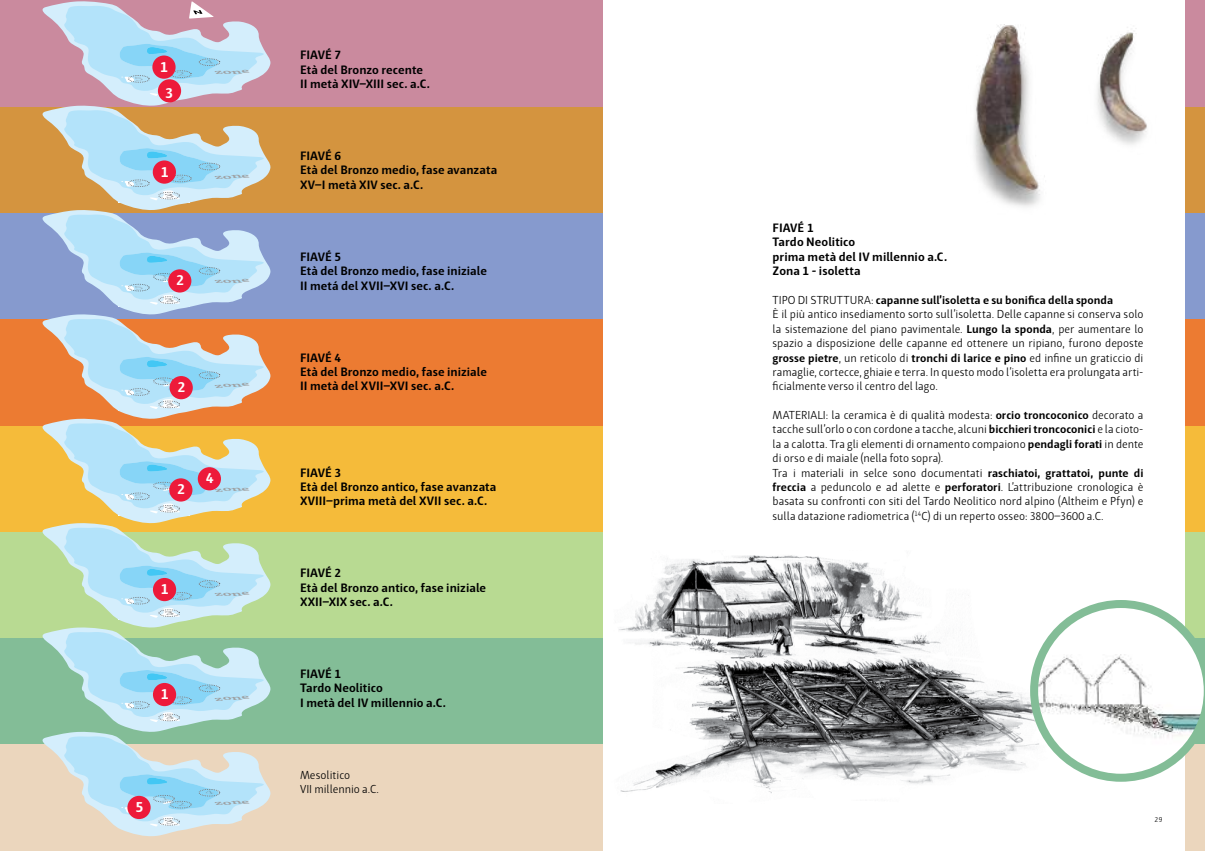
<style>
.page{position:relative;width:1205px;height:851px;background:#fff}
.page>*{position:absolute;margin:0;border:0;box-sizing:border-box;transform-origin:0 0}
.t1{font:700 15px/26.2px "Haptic";color:#fff;text-align:center}
.t2{font:700 12.5px/14.4px "Haptic";color:#000}
.t3{font:11.88px/14.4px "Haptic Light 0 wt";color:#000}
.t4{font:700 11.62px "Haptic";color:#000}
.t5{font:7.5px "Haptic Light 0 wt";color:#000}
.t6{font:italic 600 7px "Chaparral Pro";color:#9d9fa1;scale:2.45 1}
.s1{font-family:"Haptic Light 0 wt";font-weight:400;font-size:11.88px}
.s2{font-family:"Haptic";font-weight:700;font-size:11.62px}
</style>
<div class="page">
<div style="left:0;top:637px;width:602px;height:107px;background:#83bd97"></div>
<div style="left:0;top:744px;width:602px;height:106px;background:#ebd6bd"></div>
<div style="left:0;top:531px;width:602px;height:107px;background:#b8da92"></div>
<div style="left:0;top:425px;width:602px;height:106px;background:#f5bb3a"></div>
<div style="left:0;top:319px;width:602px;height:106px;background:#ec7b32"></div>
<div style="left:0;top:212px;width:602px;height:107px;background:#869ace"></div>
<div style="left:0;top:106px;width:602px;height:107px;background:#d4943f"></div>
<div style="left:0;top:0;width:602px;height:106px;background:#ca8a9e"></div>
<svg style="left:38px;top:1px;width:233px;height:836px"></svg>
<div style="left:152px;top:55px;width:24px;height:24px;background:#ed1a3a;border-radius:50%"></div>
<div style="left:158px;top:79px;width:23px;height:23px;background:#ed1a3a;border-radius:50%"></div>
<div style="left:153px;top:160px;width:23px;height:24px;background:#ed1a3a;border-radius:50%"></div>
<div style="left:168px;top:269px;width:23px;height:23px;background:#ed1a3a;border-radius:50%"></div>
<div style="left:170px;top:376px;width:23px;height:23px;background:#ed1a3a;border-radius:50%"></div>
<div style="left:169px;top:478px;width:23px;height:23px;background:#ed1a3a;border-radius:50%"></div>
<div style="left:198px;top:467px;width:23px;height:23px;background:#ed1a3a;border-radius:50%"></div>
<div style="left:153px;top:578px;width:23px;height:23px;background:#ed1a3a;border-radius:50%"></div>
<div style="left:153px;top:682px;width:23px;height:24px;background:#ed1a3a;border-radius:50%"></div>
<div style="left:127px;top:795px;width:24px;height:23px;background:#ed1a3a;border-radius:50%"></div>
<img style="left:619px;top:555px;width:411px;height:238px">
<img style="left:973px;top:24px;width:174px;height:183px">
<div style="left:1185px;top:744px;width:20px;height:106px;background:#ebd6bd"></div>
<div style="left:1185px;top:531px;width:20px;height:107px;background:#b8da92"></div>
<div style="left:1185px;top:425px;width:20px;height:106px;background:#f5bb3a"></div>
<div style="left:1185px;top:319px;width:20px;height:106px;background:#ec7b32"></div>
<div style="left:1185px;top:212px;width:20px;height:107px;background:#869ace"></div>
<div style="left:1185px;top:106px;width:20px;height:107px;background:#d4943f"></div>
<div style="left:1185px;top:0;width:20px;height:106px;background:#ca8a9e"></div>
<svg style="left:1030px;top:600px;width:175px;height:181px"></svg>
<p class="t1" style="left:160px;top:53px;width:14px">1<br>3</p>
<p class="t1" style="left:161px;top:158px;width:9px">1</p>
<p class="t6" style="left:215px;top:68px;width:16px;rotate:-3deg">zone</p>
<p class="t6" style="left:215px;top:173px;width:16px;rotate:-3deg">zone</p>
<p class="t1" style="left:176px;top:267px;width:9px">2</p>
<p class="t6" style="left:215px;top:277px;width:16px;rotate:-3deg">zone</p>
<p class="t1" style="left:177px;top:373px;width:9px">2</p>
<p class="t6" style="left:215px;top:381px;width:16px;rotate:-3deg">zone</p>
<p class="t1" style="left:177px;top:476px;width:9px">2</p>
<p class="t1" style="left:206px;top:465px;width:9px">4</p>
<p class="t6" style="left:215px;top:485px;width:16px;rotate:-3deg">zone</p>
<p class="t1" style="left:161px;top:575px;width:9px">1</p>
<p class="t6" style="left:215px;top:590px;width:16px;rotate:-3deg">zone</p>
<p class="t1" style="left:161px;top:680px;width:9px">1</p>
<p class="t6" style="left:215px;top:694px;width:16px;rotate:-3deg">zone</p>
<p class="t1" style="left:135px;top:793px;width:9px">5</p>
<p class="t6" style="left:215px;top:798px;width:16px;rotate:-3deg">zone</p>
<p class="t2" style="left:300px;top:48px;width:131px">FIAVÉ 7<br>Età del Bronzo recente<br>II metà XIV–XIII sec. a.C.</p>
<p class="t2" style="left:300px;top:148px;width:199px">FIAVÉ 6<br>Età del Bronzo medio, fase avanzata<br>XV–I metà XIV sec. a.C.</p>
<p class="t2" style="left:300px;top:249px;width:188px">FIAVÉ 5<br>Età del Bronzo medio, fase iniziale<br>II metá del XVII–XVI sec. a.C.</p>
<p class="t2" style="left:300px;top:350px;width:188px">FIAVÉ 4<br>Età del Bronzo medio, fase iniziale<br>II metà del XVII–XVI sec. a.C.</p>
<p class="t2" style="left:300px;top:465px;width:198px">FIAVÉ 3<br>Età del Bronzo antico, fase avanzata<br>XVIII–prima metà del XVII sec. a.C.</p>
<p class="t2" style="left:300px;top:565px;width:187px">FIAVÉ 2<br>Età del Bronzo antico, fase iniziale<br>XXII–XIX sec. a.C.</p>
<p class="t2" style="left:300px;top:666px;width:147px">FIAVÉ 1<br>Tardo Neolitico<br>I metà del IV millennio a.C.</p>
<p class="t3" style="left:300px;top:767px;width:80px">Mesolitico<br>VII millennio a.C.</p>
<p class="t2" style="left:772px;top:220px;width:176px">FIAVÉ 1<br>Tardo Neolitico<br>prima metà del IV millennio a.C.<br>Zona 1 - isoletta</p>
<p class="t4" style="left:772px;top:293px;width:342px"><span class="s1">TIPO DI STRUTTURA:</span> capanne sull’isoletta e su bonifica della sponda</p>
<p class="t3" style="left:772px;top:307px;width:372px;text-align:justify">È il più antico insediamento sorto sull’isoletta. Delle capanne si conserva solo la sistemazione del piano pavimentale. <span class="s2">Lungo la sponda</span>, per aumentare lo spazio a disposizione delle capanne ed ottenere un ripiano, furono deposte <span class="s2">grosse pietre</span>, un reticolo di <span class="s2">tronchi di larice e pino</span> ed infine un graticcio di ramaglie, cortecce, ghiaie e terra. In questo modo l’isoletta era prolungata arti&shy;ficialmente verso il centro del lago.</p>
<p class="t3" style="left:772px;top:408px;width:372px">MATERIALI: la ceramica è di qualità modesta: <span class="s2">orcio troncoconico</span> decorato a tacche sull’orlo o con cordone a tacche, alcuni <span class="s2">bicchieri troncoconici</span> e la cioto&shy;la a calotta. Tra gli elementi di ornamento compaiono <span class="s2">pendagli forati</span> in dente di orso e di maiale (nella foto sopra).<br>Tra i materiali in selce sono documentati <span class="s2">raschiatoi, grattatoi, punte di freccia</span> a peduncolo e ad alette e <span class="s2">perforatori</span>. L’attribuzione cronologica è basata su confronti con siti del Tardo Neolitico nord alpino (Altheim e Pfyn) e sulla datazione radiometrica (<sup>14</sup>C) di un reperto osseo: 3800–3600 a.C.</p>
<p class="t5" style="left:1154px;top:814px;width:9px">29</p>
</div>
